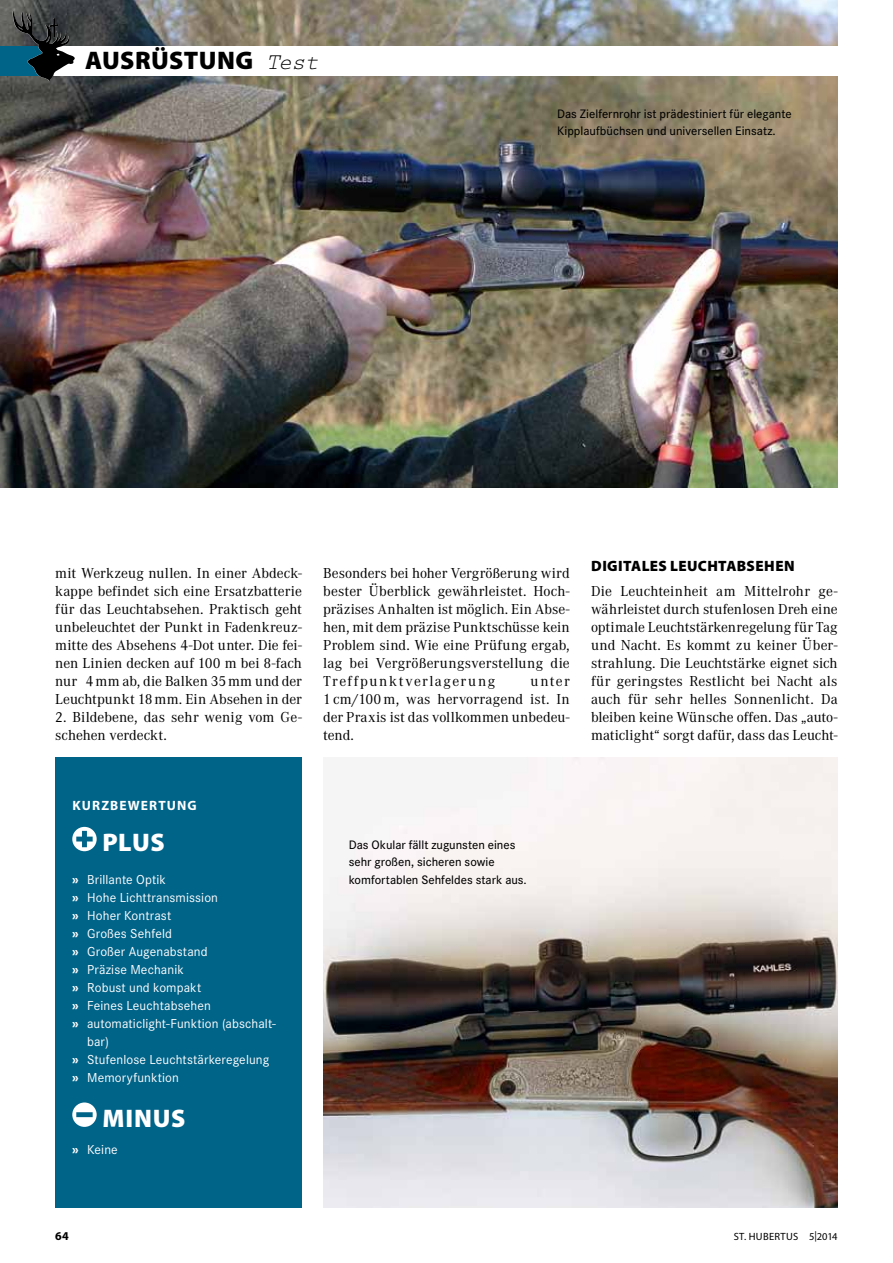
<style>
.page{position:relative;width:893px;height:1263px;background:#fff}
.page>*{position:absolute;margin:0;border:0;box-sizing:border-box;transform-origin:0 0}
.t1{font:900 25.5px "Myriad Pro";letter-spacing:.015em;color:#000}
.t2{font:900 25.5px "Myriad Pro";letter-spacing:.02em;color:#fff}
.t3{font:15px/18px "Corporate A";letter-spacing:.005em;color:#000;text-align:justify}
.t4{font:900 15px "Myriad Pro";letter-spacing:.025em;color:#000}
.t5{font:13.5px "Corporate S";letter-spacing:.01em;color:#fff}
.t6{font:700 13.5px "Myriad Pro";letter-spacing:.08em;color:#fff}
.t7{font:500 12.75px/17.2px "Corporate S";color:#000}
.t8{font:700 12px "Myriad Pro";color:#000}
.t9{font:10.5px "Myriad Pro";letter-spacing:.035em;color:#000}
.s1{font-family:"Prestige Elite Std";font-weight:400;font-style:italic;font-size:22.65px}
.s2{font-family:"Myriad Pro";font-weight:900}
</style>
<div class="page">
<img style="left:0;top:0;width:838px;height:487px">
<img style="left:323px;top:757px;width:515px;height:451px">
<div style="left:55px;top:757px;width:247px;height:451px;background:#006388"></div>
<svg style="left:72px;top:827px;width:25px;height:24px"></svg>
<svg style="left:72px;top:1102px;width:25px;height:25px"></svg>
<div style="left:0;top:46px;width:893px;height:29px;background:#fff"></div>
<div style="left:0;top:46px;width:51px;height:29px;background:#006388"></div>
<svg style="left:12px;top:10px;width:63px;height:72px"></svg>
<h1 class="t1" style="left:85px;top:46px;width:235px">AUSRÜSTUNG <span class="s1">Test</span></h1>
<p class="t7" style="left:557px;top:104px;width:236px">Das Zielfernrohr ist prädestiniert für elegante<br>Kipplaufbüchsen und universellen Einsatz.</p>
<p class="t3" style="left:55px;top:563px;width:248px">mit Werkzeug nullen. In einer Abdeck&shy;kappe befindet sich eine Ersatzbatterie für das Leuchtabsehen. Praktisch geht unbeleuchtet der Punkt in Fadenkreuz&shy;mitte des Absehens 4-Dot unter. Die fei&shy;nen Linien decken auf 100 m bei 8-fach nur 4 mm ab, die Balken 35 mm und der Leuchtpunkt 18 mm. Ein Absehen in der</p>
<p class="t3" style="left:55px;top:707px;width:248px">2. Bildebene, das sehr wenig vom Ge&shy;schehen verdeckt.</p>
<p class="t3" style="left:323px;top:563px;width:248px">Besonders bei hoher Vergrößerung wird bester Überblick gewährleistet. Hoch&shy;präzises Anhalten ist möglich. Ein Abse&shy;hen, mit dem präzise Punktschüsse kein Problem sind. Wie eine Prüfung ergab, lag bei Vergrößerungsverstellung die Treffpunktverlagerung</p>
<p class="t3" style="left:323px;top:671px;width:248px;text-indent:207px">unter 1 cm/100 m, was hervorragend ist. In der Praxis ist das vollkommen unbedeu&shy;tend.</p>
<p class="t4" style="left:591px;top:557px;width:205px">DIGITALES LEUCHTABSEHEN</p>
<p class="t3" style="left:591px;top:581px;width:248px">Die Leuchteinheit am Mittelrohr ge&shy;währleistet durch stufenlosen Dreh eine optimale Leuchtstärkenregelung für Tag und Nacht. Es kommt zu keiner Über&shy;strahlung. Die Leuchtstärke eignet sich für geringstes Restlicht bei Nacht als auch für sehr helles Sonnenlicht. Da bleiben keine Wünsche offen. Das „auto&shy;maticlight“ sorgt dafür, dass das Leucht-</p>
<p class="t6" style="left:72px;top:798px;width:126px">KURZBEWERTUNG</p>
<h1 class="t2" style="left:102px;top:828px;width:64px">PLUS</h1>
<p class="t5" style="left:72px;top:870px;width:95px"><span class="s2">»</span> Brillante Optik</p>
<p class="t5" style="left:72px;top:888px;width:147px"><span class="s2">»</span> Hohe Lichttransmission</p>
<p class="t5" style="left:72px;top:906px;width:100px"><span class="s2">»</span> Hoher Kontrast</p>
<p class="t5" style="left:72px;top:924px;width:101px"><span class="s2">»</span> Großes Sehfeld</p>
<p class="t5" style="left:72px;top:942px;width:137px"><span class="s2">»</span> Großer Augenabstand</p>
<p class="t5" style="left:72px;top:960px;width:113px"><span class="s2">»</span> Präzise Mechanik</p>
<p class="t5" style="left:72px;top:978px;width:130px"><span class="s2">»</span> Robust und kompakt</p>
<p class="t5" style="left:72px;top:996px;width:140px"><span class="s2">»</span> Feines Leuchtabsehen</p>
<p class="t5" style="left:72px;top:1014px;width:205px"><span class="s2">»</span> automaticlight-Funktion (abschalt-</p>
<p class="t5" style="left:87px;top:1032px;width:23px">bar)</p>
<p class="t5" style="left:72px;top:1050px;width:198px"><span class="s2">»</span> Stufenlose Leuchtstärkeregelung</p>
<p class="t5" style="left:72px;top:1068px;width:108px"><span class="s2">»</span> Memoryfunktion</p>
<h1 class="t2" style="left:102px;top:1104px;width:85px">MINUS</h1>
<p class="t5" style="left:72px;top:1140px;width:47px"><span class="s2">»</span> Keine</p>
<p class="t7" style="left:349px;top:836px;width:180px">Das Okular fällt zugunsten eines sehr großen, sicheren sowie komfortablen Sehfeldes stark aus.</p>
<p class="t8" style="left:55px;top:1230px;width:15px">64</p>
<p class="t9" style="left:734px;top:1231px;width:105px">ST. HUBERTUS 5|2014</p>
</div>
